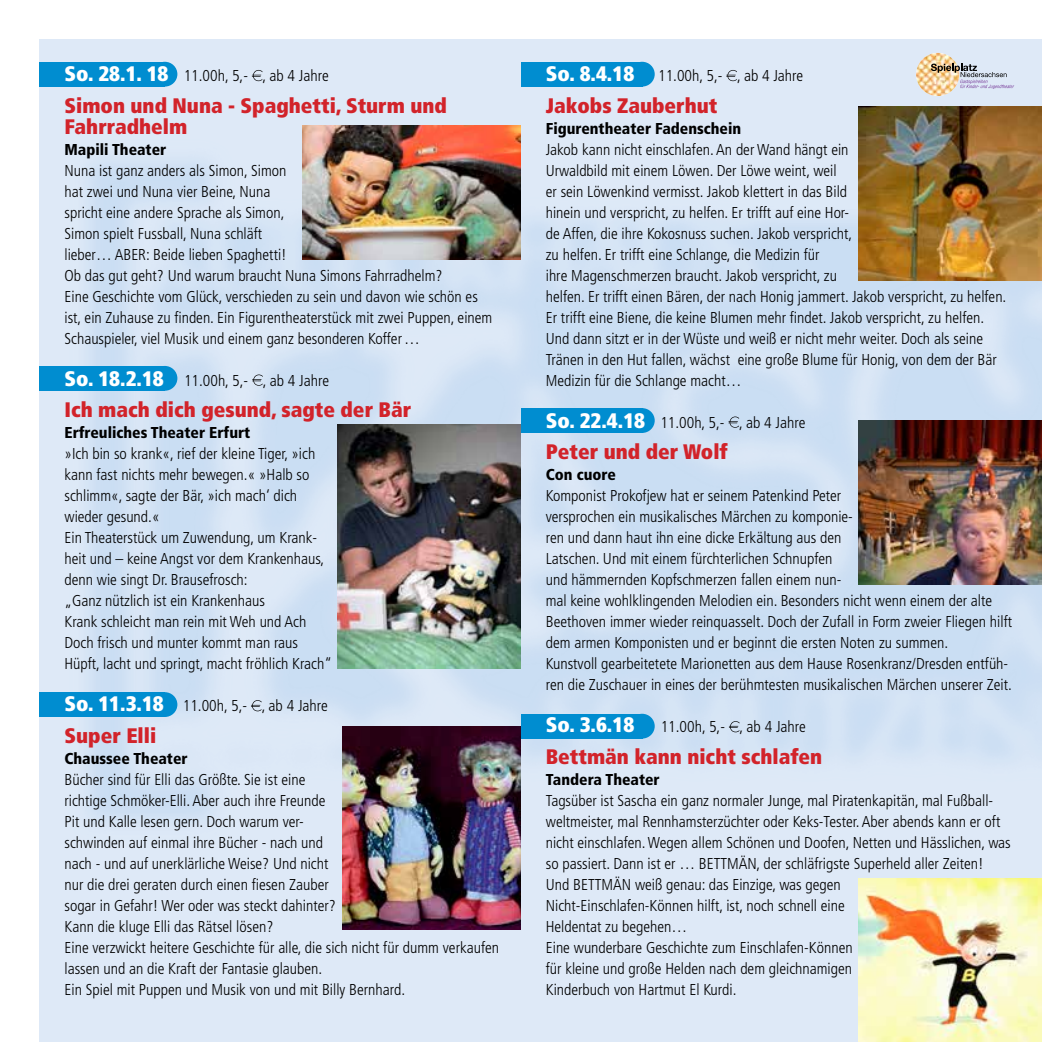
<style>
.page{position:relative;width:1042px;height:1042px;background:#fff}
.page>*{position:absolute;margin:0;border:0;box-sizing:border-box;transform-origin:0 0}
.t1{font:900 condensed 21px/21px "Frutiger";color:#d2232a}
.t2{font:900 condensed 21px "Frutiger";color:#fff}
.t3{font:300 condensed 15.75px/21px "Frutiger";color:#000}
.t4{font:900 condensed 15.75px "Frutiger";color:#000}
.s1{font-weight:900;font-size:21px;color:#fff}
</style>
<div class="page">
<img style="left:40px;top:40px;width:1002px;height:1002px">
<div style="left:40px;top:366px;width:125px;height:25px;background:#008dd0"></div>
<div style="left:152px;top:366px;width:25px;height:25px;background:#008dd0;border-radius:50%"></div>
<div style="left:40px;top:62px;width:125px;height:25px;background:#008dd0"></div>
<div style="left:152px;top:62px;width:25px;height:25px;background:#008dd0;border-radius:50%"></div>
<div style="left:521px;top:408px;width:121px;height:25px;background:#008dd0"></div>
<div style="left:629px;top:408px;width:26px;height:25px;background:#008dd0;border-radius:50%"></div>
<div style="left:521px;top:714px;width:121px;height:24px;background:#008dd0"></div>
<div style="left:629px;top:714px;width:26px;height:24px;background:#008dd0;border-radius:50%"></div>
<div style="left:521px;top:62px;width:121px;height:25px;background:#008dd0"></div>
<div style="left:629px;top:62px;width:26px;height:25px;background:#008dd0;border-radius:50%"></div>
<div style="left:40px;top:692px;width:125px;height:25px;background:#008dd0"></div>
<div style="left:152px;top:692px;width:25px;height:25px;background:#008dd0;border-radius:50%"></div>
<svg style="left:252px;top:70px;width:11px;height:11px"></svg>
<svg style="left:252px;top:374px;width:11px;height:12px"></svg>
<svg style="left:251px;top:700px;width:11px;height:11px"></svg>
<svg style="left:726px;top:70px;width:11px;height:11px"></svg>
<svg style="left:728px;top:416px;width:11px;height:12px"></svg>
<svg style="left:729px;top:721px;width:10px;height:11px"></svg>
<img style="left:916px;top:53px;width:43px;height:43px;border-radius:22px">
<svg style="left:931px;top:64px;width:83px;height:25px;background:#c6c0be"></svg>
<img style="left:303px;top:125px;width:218px;height:134px">
<img style="left:337px;top:424px;width:184px;height:244px">
<img style="left:342px;top:727px;width:179px;height:202px">
<img style="left:858px;top:106px;width:184px;height:174px">
<img style="left:858px;top:420px;width:184px;height:164px">
<img style="left:858px;top:878px;width:184px;height:164px">
<p class="t3" style="left:64px;top:65px;width:266px"><span class="s1">So. 28.1. 18</span> 11.00h, 5,- , ab 4 Jahre</p>
<h1 class="t1" style="left:64px;top:95px;width:384px">Simon und Nuna - Spaghetti, Sturm und<br>Fahrradhelm</h1>
<p class="t4" style="left:64px;top:140px;width:103px">Mapili Theater</p>
<p class="t3" style="left:64px;top:160px;width:429px">Nuna ist ganz anders als Simon, Simon<br>hat zwei und Nuna vier Beine, Nuna<br>spricht eine andere Sprache als Simon,<br>Simon spielt Fussball, Nuna schläft<br>lieber… ABER: Beide lieben Spaghetti!<br>Ob das gut geht? Und warum braucht Nuna Simons Fahrradhelm?<br>Eine Geschichte vom Glück, verschieden zu sein und davon wie schön es ist, ein Zuhause zu finden. Ein Figurentheaterstück mit zwei Puppen, einem Schauspieler, viel Musik und einem ganz besonderen Koffer…</p>
<p class="t3" style="left:64px;top:370px;width:266px"><span class="s1">So. 18.2.18</span> 11.00h, 5,- , ab 4 Jahre</p>
<h1 class="t1" style="left:64px;top:399px;width:348px">Ich mach dich gesund, sagte der Bär</h1>
<p class="t4" style="left:64px;top:423px;width:187px">Erfreuliches Theater Erfurt</p>
<p class="t3" style="left:64px;top:443px;width:269px">»Ich bin so krank«, rief der kleine Tiger, »ich kann fast nichts mehr bewegen.« »Halb so schlimm«, sagte der Bär, »ich mach‘ dich wieder gesund.«<br>Ein Theaterstück um Zuwendung, um Krank&shy;heit und – keine Angst vor dem Krankenhaus, denn wie singt Dr. Brausefrosch:<br>„Ganz nützlich ist ein Krankenhaus<br>Krank schleicht man rein mit Weh und Ach Doch frisch und munter kommt man raus Hüpft, lacht und springt, macht fröhlich Krach“</p>
<p class="t3" style="left:64px;top:695px;width:265px"><span class="s1">So. 11.3.18</span> 11.00h, 5,- , ab 4 Jahre</p>
<h1 class="t1" style="left:64px;top:725px;width:93px">Super Elli</h1>
<p class="t4" style="left:64px;top:749px;width:125px">Chaussee Theater</p>
<p class="t3" style="left:64px;top:769px;width:436px">Bücher sind für Elli das Größte. Sie ist eine<br>richtige Schmöker-Elli. Aber auch ihre Freunde<br>Pit und Kalle lesen gern. Doch warum ver-<br>schwinden auf einmal ihre Bücher - nach und<br>nach - und auf unerklärliche Weise? Und nicht<br>nur die drei geraten durch einen fiesen Zauber<br>sogar in Gefahr! Wer oder was steckt dahinter?<br>Kann die kluge Elli das Rätsel lösen?<br>Eine verzwickt heitere Geschichte für alle, die sich nicht für dumm verkaufen lassen und an die Kraft der Fantasie glauben.<br>Ein Spiel mit Puppen und Musik von und mit Billy Bernhard.</p>
<p class="t3" style="left:546px;top:65px;width:259px"><span class="s1">So. 8.4.18</span> 11.00h, 5,- , ab 4 Jahre</p>
<h1 class="t1" style="left:546px;top:95px;width:173px">Jakobs Zauberhut</h1>
<p class="t4" style="left:546px;top:119px;width:197px">Figurentheater Fadenschein</p>
<p class="t3" style="left:546px;top:139px;width:462px">Jakob kann nicht einschlafen. An der Wand hängt ein<br>Urwaldbild mit einem Löwen. Der Löwe weint, weil<br>er sein Löwenkind vermisst. Jakob klettert in das Bild<br>hinein und verspricht, zu helfen. Er trifft auf eine Hor-<br>de Affen, die ihre Kokosnuss suchen. Jakob verspricht,<br>zu helfen. Er trifft eine Schlange, die Medizin für<br>ihre Magenschmerzen braucht. Jakob verspricht, zu<br>helfen. Er trifft einen Bären, der nach Honig jammert. Jakob verspricht, zu helfen.<br>Er trifft eine Biene, die keine Blumen mehr findet. Jakob verspricht, zu helfen.<br>Und dann sitzt er in der Wüste und weiß er nicht mehr weiter. Doch als seine Tränen in den Hut fallen, wächst eine große Blume für Honig, von dem der Bär Medizin für die Schlange macht…</p>
<p class="t3" style="left:546px;top:412px;width:261px"><span class="s1">So. 22.4.18</span> 11.00h, 5,- , ab 4 Jahre</p>
<h1 class="t1" style="left:546px;top:441px;width:183px">Peter und der Wolf</h1>
<p class="t4" style="left:546px;top:465px;width:72px">Con cuore</p>
<p class="t3" style="left:546px;top:485px;width:468px">Komponist Prokofjew hat er seinem Patenkind Peter<br>versprochen ein musikalisches Märchen zu komponie-<br>ren und dann haut ihn eine dicke Erkältung aus den<br>Latschen. Und mit einem fürchterlichen Schnupfen<br>und hämmernden Kopfschmerzen fallen einem nun-<br>mal keine wohlklingenden Melodien ein. Besonders nicht wenn einem der alte Beethoven immer wieder reinquasselt. Doch der Zufall in Form zweier Fliegen hilft dem armen Komponisten und er beginnt die ersten Noten zu summen.<br>Kunstvoll gearbeitetete Marionetten aus dem Hause Rosenkranz/Dresden entfüh&shy;ren die Zuschauer in eines der berühmtesten musikalischen Märchen unserer Zeit.</p>
<h1 class="t2" style="left:546px;top:712px;width:90px">So. 3.6.18</h1>
<p class="t3" style="left:661px;top:716px;width:147px">11.00h, 5,- , ab 4 Jahre</p>
<h1 class="t1" style="left:546px;top:746px;width:278px">Bettmän kann nicht schlafen</h1>
<p class="t4" style="left:546px;top:770px;width:115px">Tandera Theater</p>
<p class="t3" style="left:546px;top:790px;width:466px">Tagsüber ist Sascha ein ganz normaler Junge, mal Piratenkapitän, mal Fußball&shy;weltmeister, mal Rennhamsterzüchter oder Keks-Tester. Aber abends kann er oft nicht einschlafen. Wegen allem Schönen und Doofen, Netten und Hässlichen, was so passiert. Dann ist er … BETTMÄN, der schläfrigste Superheld aller Zeiten!<br>Und BETTMÄN weiß genau: das Einzige, was gegen<br>Nicht-Einschlafen-Können hilft, ist, noch schnell eine<br>Heldentat zu begehen…<br>Eine wunderbare Geschichte zum Einschlafen-Können<br>für kleine und große Helden nach dem gleichnamigen<br>Kinderbuch von Hartmut El Kurdi.</p>
</div>
